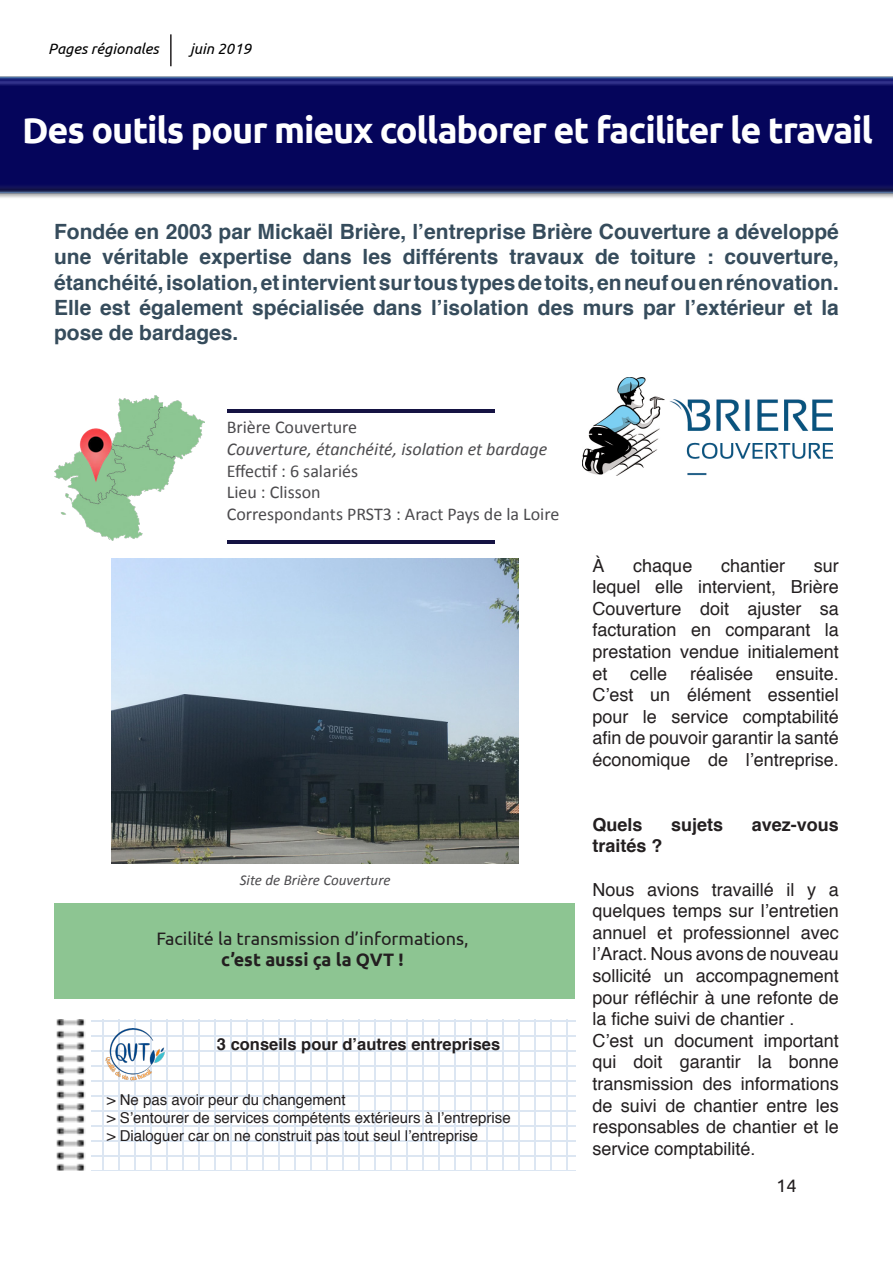
<style>
.page{position:relative;width:893px;height:1263px;background:#fff}
.page>*{position:absolute;margin:0;border:0;box-sizing:border-box;transform-origin:0 0}
.t1{font:700 36px "Ubuntu";letter-spacing:-.03em;color:#fff}
.t2{font:700 21px/25.2px "Helvetica";color:#364c5c;text-align:justify}
.t3{font:18px/21.6px "Helvetica";color:#231f20;text-align:justify}
.t4{font:18px "Calibri";color:#4b4a4d}
.t5{font:italic 18px "Calibri";color:#4b4a4d}
.t6{font:18px "Ubuntu";color:#231f20}
.t7{font:700 18px "Helvetica";color:#231f20}
.t8{font:700 18px "Ubuntu";color:#231f20}
.t9{font:700 16.5px "Helvetica";color:#231f20}
.t10{font:15px "Helvetica";color:#231f20}
.t11{font:italic 15px "Ubuntu";color:#000}
.t12{font:italic 15px "Calibri";color:#4b4a4d}
</style>
<div class="page">
<img style="left:0;top:76px;width:893px;height:122px">
<hr style="left:227px;top:410px;width:268px;height:3px;background:#151343">
<hr style="left:227px;top:541px;width:268px;height:3px;background:#151343">
<hr style="left:170px;top:34px;width:2px;height:32px;background:#231f20">
<div style="left:54px;top:903px;width:520px;height:96px;background:#8dc592"></div>
<svg style="left:91px;top:1020px;width:484px;height:150px"></svg>
<img style="left:56px;top:1020px;width:30px;height:150px">
<img style="left:102px;top:1028px;width:63px;height:55px">
<img style="left:54px;top:396px;width:150px;height:145px">
<img style="left:73px;top:427px;width:45px;height:58px">
<img style="left:583px;top:378px;width:249px;height:97px">
<img style="left:111px;top:558px;width:408px;height:306px">
<p class="t11" style="left:48px;top:40px;width:112px">Pages régionales</p>
<p class="t11" style="left:190px;top:40px;width:63px">juin 2019</p>
<p class="t1" style="left:22px;top:109px;width:852px">Des outils pour mieux collaborer et faciliter le travail</p>
<p class="t2" style="left:54px;top:219px;width:786px">Fondée en 2003 par Mickaël Brière, l’entreprise Brière Couverture a développé une véritable expertise dans les différents travaux de toiture : couverture, étanchéité, isolation, et intervient sur tous types de toits, en neuf ou en rénovation.<br>Elle est également spécialisée dans l’isolation des murs par l’extérieur et la pose de bardages.</p>
<p class="t4" style="left:227px;top:416px;width:132px">Brière Couverture</p>
<p class="t5" style="left:227px;top:438px;width:322px">Couverture, étanchéité, isolation et bardage</p>
<p class="t4" style="left:227px;top:459px;width:133px">Effectif : 6 salariés</p>
<p class="t4" style="left:227px;top:481px;width:95px">Lieu : Clisson</p>
<p class="t4" style="left:227px;top:503px;width:334px">Correspondants PRST3 : Aract Pays de la Loire</p>
<p class="t12" style="left:240px;top:871px;width:152px">Site de Brière Couverture</p>
<p class="t6" style="left:156px;top:927px;width:314px">Facilité la transmission d’informations,</p>
<p class="t8" style="left:221px;top:949px;width:184px">c’est aussi ça la QVT !</p>
<p class="t9" style="left:217px;top:1030px;width:285px">3 conseils pour d’autres entreprises</p>
<p class="t10" style="left:107px;top:1089px;width:240px">&gt; Ne pas avoir peur du changement</p>
<p class="t10" style="left:107px;top:1107px;width:405px">&gt; S’entourer de services compétents extérieurs à l’entreprise</p>
<p class="t10" style="left:107px;top:1125px;width:373px">&gt; Dialoguer car on ne construit pas tout seul l’entreprise</p>
<p class="t3" style="left:592px;top:555px;width:14px">À</p>
<p class="t3" style="left:633px;top:555px;width:61px">chaque</p>
<p class="t3" style="left:721px;top:555px;width:66px">chantier</p>
<p class="t3" style="left:592px;top:555px;width:248px;text-indent:221px">sur lequel elle intervient, Brière Couverture doit ajuster sa facturation en comparant la prestation vendue initialement et</p>
<p class="t3" style="left:630px;top:663px;width:39px">celle</p>
<p class="t3" style="left:690px;top:663px;width:65px">réalisée</p>
<p class="t3" style="left:776px;top:663px;width:65px">ensuite.</p>
<p class="t3" style="left:592px;top:685px;width:248px">C’est un élément essentiel pour le service comptabilité afin de pouvoir garantir la santé économique de l’entreprise.</p>
<p class="t7" style="left:592px;top:810px;width:52px">Quels</p>
<p class="t7" style="left:671px;top:810px;width:54px">sujets</p>
<p class="t7" style="left:752px;top:810px;width:89px">avez-vous</p>
<p class="t7" style="left:592px;top:831px;width:72px">traités ?</p>
<p class="t3" style="left:592px;top:879px;width:248px">Nous avions travaillé il y a quelques temps sur l’entretien annuel et professionnel avec l’Aract. Nous avons de nouveau sollicité un accompagnement pour réfléchir à une refonte de la fiche suivi de chantier .</p>
<p class="t3" style="left:592px;top:1030px;width:248px">C’est un document important qui doit garantir la bonne transmission des informations de suivi de chantier entre les responsables de chantier et le service comptabilité.</p>
<p class="t6" style="left:776px;top:1174px;width:22px">14</p>
</div>
